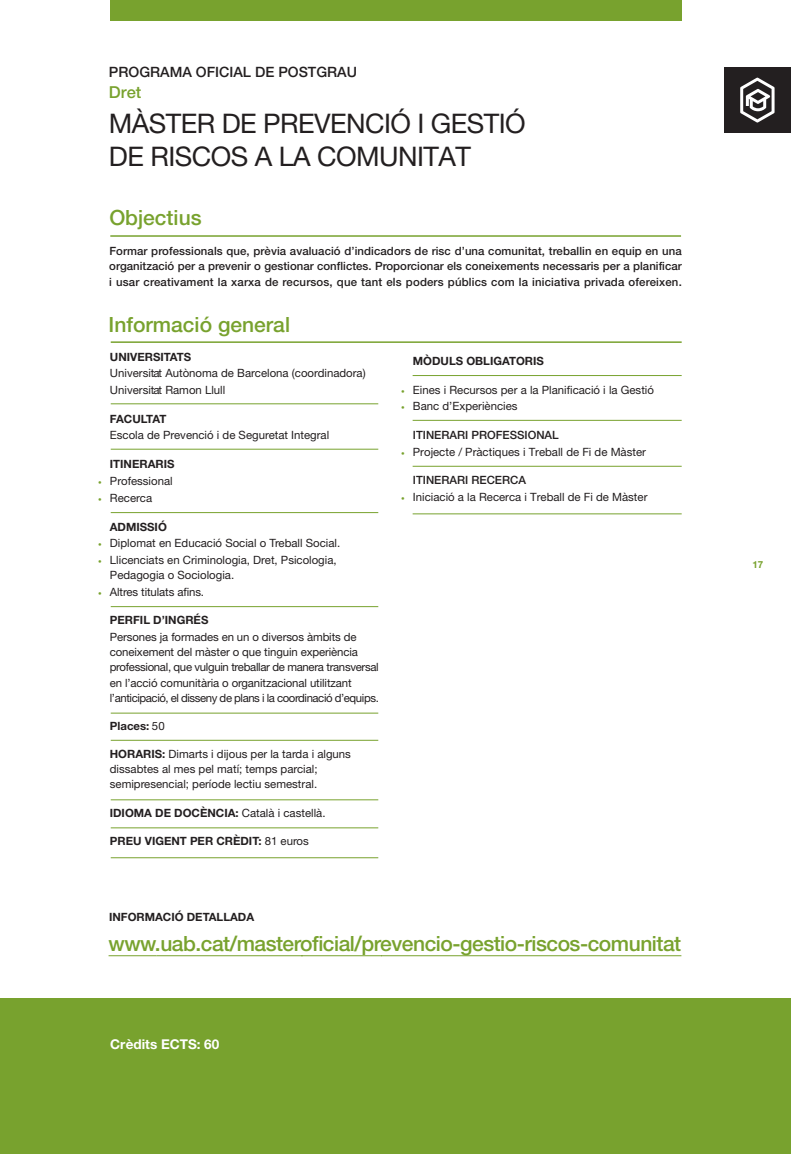
<style>
.page{position:relative;width:791px;height:1154px;background:#fff}
.page>*{position:absolute;margin:0;border:0;box-sizing:border-box;transform-origin:0 0}
.t1{font:27px/33px "Helvetica Neue";letter-spacing:-.02em;color:#231f20}
.t2{font:500 21px "Helvetica Neue";letter-spacing:-.025em;color:#78a22e}
.t3{font:500 21px "Helvetica Neue";color:#78a22e}
.t4{font:500 16.5px "Helvetica Neue";color:#78a22e}
.t5{font:500 14.25px "Helvetica Neue";color:#231f20}
.t6{font:700 13.5px "Helvetica Neue";color:#fff}
.t7{font:11.4px/15.1px "Helvetica Neue";color:#231f20}
.t8{font:500 11.4px/15.1px "Helvetica Neue";letter-spacing:.015em;color:#231f20;text-align:justify}
.t9{font:700 11.4px "Helvetica Neue";color:#231f20}
.t10{font:700 11.4px "Helvetica Neue";letter-spacing:-.055em;color:#231f20}
.t11{font:700 9.75px "Helvetica Neue";color:#78a22e}
.s1{font-family:"Univers";font-weight:300;font-stretch:condensed;font-size:7.2px;color:#78a22e}
.s2{font-weight:400}
.s3{font-weight:700}
</style>
<div class="page">
<div style="left:110px;top:0;width:570px;height:21px;background:#78a22e"></div>
<hr style="left:108px;top:955px;width:48px;height:1px;background:#78a22e">
<hr style="left:156px;top:955px;width:146px;height:1px;background:#78a22e">
<hr style="left:301px;top:955px;width:81px;height:1px;background:#78a22e">
<hr style="left:381px;top:955px;width:300px;height:1px;background:#78a22e">
<div style="left:0;top:998px;width:790px;height:156px;background:#78a22e"></div>
<hr style="left:110px;top:235px;width:570px;height:2px;background:#78a22e">
<hr style="left:111px;top:606px;width:267px;height:1px;background:#78a22e">
<hr style="left:111px;top:341px;width:570px;height:2px;background:#78a22e">
<hr style="left:111px;top:449px;width:267px;height:1px;background:#78a22e">
<hr style="left:111px;top:403px;width:267px;height:1px;background:#78a22e">
<hr style="left:111px;top:512px;width:267px;height:1px;background:#78a22e">
<hr style="left:111px;top:712px;width:267px;height:1px;background:#78a22e">
<hr style="left:111px;top:740px;width:267px;height:1px;background:#78a22e">
<hr style="left:111px;top:799px;width:267px;height:1px;background:#78a22e">
<hr style="left:111px;top:827px;width:267px;height:1px;background:#78a22e">
<hr style="left:412px;top:375px;width:269px;height:1px;background:#78a22e">
<hr style="left:111px;top:857px;width:267px;height:1px;background:#78a22e">
<hr style="left:412px;top:420px;width:269px;height:1px;background:#78a22e">
<hr style="left:412px;top:466px;width:269px;height:1px;background:#78a22e">
<hr style="left:412px;top:513px;width:269px;height:1px;background:#78a22e">
<div style="left:724px;top:67px;width:66px;height:66px;background:#231f20"></div>
<svg style="left:740px;top:78px;width:34px;height:44px"></svg>
<p class="t5" style="left:109px;top:67px;width:249px">PROGRAMA OFICIAL DE POSTGRAU</p>
<h3 class="t4" style="left:109px;top:86px;width:34px">Dret</h3>
<h1 class="t1" style="left:109px;top:110px;width:418px">MÀSTER DE PREVENCIÓ I GESTIÓ<br>DE RISCOS A LA COMUNITAT</h1>
<h2 class="t3" style="left:109px;top:210px;width:94px">Objectius</h2>
<p class="t8" style="left:109px;top:245px;width:574px">Formar professionals que, prèvia avaluació d’indicadors de risc d’una comunitat, treballin en equip en una organització per a prevenir o gestionar conflictes. Proporcionar els coneixements necessaris per a planificar i usar creativament la xarxa de recursos, que tant els poders públics com la iniciativa privada ofereixen.</p>
<h2 class="t3" style="left:108px;top:317px;width:183px">Informació general</h2>
<p class="t9" style="left:110px;top:353px;width:83px">UNIVERSITATS</p>
<p class="t7" style="left:110px;top:366px;width:257px;line-height:16.6px">Universitat Autònoma de Barcelona (coordinadora)<br>Universitat Ramon Llull</p>
<p class="t10" style="left:110px;top:414px;width:58px">FACULTAT</p>
<p class="t7" style="left:110px;top:429px;width:221px">Escola de Prevenció i de Seguretat Integral</p>
<p class="t9" style="left:110px;top:460px;width:66px">ITINERARIS</p>
<p class="t7" style="left:98px;top:475px;width:76px"><span class="s1">•</span> Professional</p>
<p class="t7" style="left:98px;top:491px;width:56px"><span class="s1">•</span> Recerca</p>
<p class="t9" style="left:110px;top:522px;width:58px">ADMISSIÓ</p>
<p class="t7" style="left:98px;top:537px;width:244px"><span class="s1">•</span> Diplomat en Educació Social o Treball Social.</p>
<p class="t7" style="left:110px;top:553px;width:228px;text-indent:-12px"><span class="s1">•</span> Llicenciats en Criminologia, Dret, Psicologia,<br>Pedagogia o Sociologia.</p>
<p class="t7" style="left:98px;top:585px;width:108px"><span class="s1">•</span> Altres titulats afins.</p>
<p class="t9" style="left:110px;top:616px;width:100px">PERFIL D’INGRÉS</p>
<p class="t7" style="left:110px;top:630px;width:270px">Persones ja formades en un o diversos àmbits de coneixement del màster o que tinguin experiència professional, que vulguin treballar de manera transversal en l’acció comunitària o organitzacional utilitzant l’anticipació, el disseny de plans i la coordinació d’equips.</p>
<p class="t9" style="left:110px;top:722px;width:56px">Places: <span class="s2">50</span></p>
<p class="t7" style="left:110px;top:748px;width:242px"><span class="s3">HORARIS:</span> Dimarts i dijous per la tarda i alguns dissabtes al mes pel matí; temps parcial; semipresencial; període lectiu semestral.</p>
<p class="t9" style="left:110px;top:808px;width:217px">IDIOMA DE DOCÈNCIA: <span class="s2">Català i castellà.</span></p>
<p class="t9" style="left:110px;top:837px;width:200px">PREU VIGENT PER CRÈDIT: <span class="s2">81 euros</span></p>
<p class="t9" style="left:413px;top:357px;width:132px">MÒDULS OBLIGATORIS</p>
<p class="t7" style="left:400px;top:383px;width:254px"><span class="s1">•</span> Eines i Recursos per a la Planificació i la Gestió</p>
<p class="t7" style="left:400px;top:400px;width:118px"><span class="s1">•</span> Banc d’Experiències</p>
<p class="t8" style="left:413px;top:428px;width:147px">ITINERARI PROFESSIONAL</p>
<p class="t7" style="left:400px;top:445px;width:246px"><span class="s1">•</span> Projecte / Pràctiques i Treball de Fi de Màster</p>
<p class="t8" style="left:413px;top:474px;width:114px">ITINERARI RECERCA</p>
<p class="t7" style="left:400px;top:490px;width:248px"><span class="s1">•</span> Iniciació a la Recerca i Treball de Fi de Màster</p>
<p class="t9" style="left:109px;top:912px;width:147px">INFORMACIÓ DETALLADA</p>
<h2 class="t2" style="left:108px;top:936px;width:574px">www.uab.cat/masteroficial/prevencio-gestio-riscos-comunitat</h2>
<p class="t6" style="left:110px;top:1039px;width:111px">Crèdits ECTS: 60</p>
<p class="t11" style="left:752px;top:561px;width:12px">17</p>
</div>
